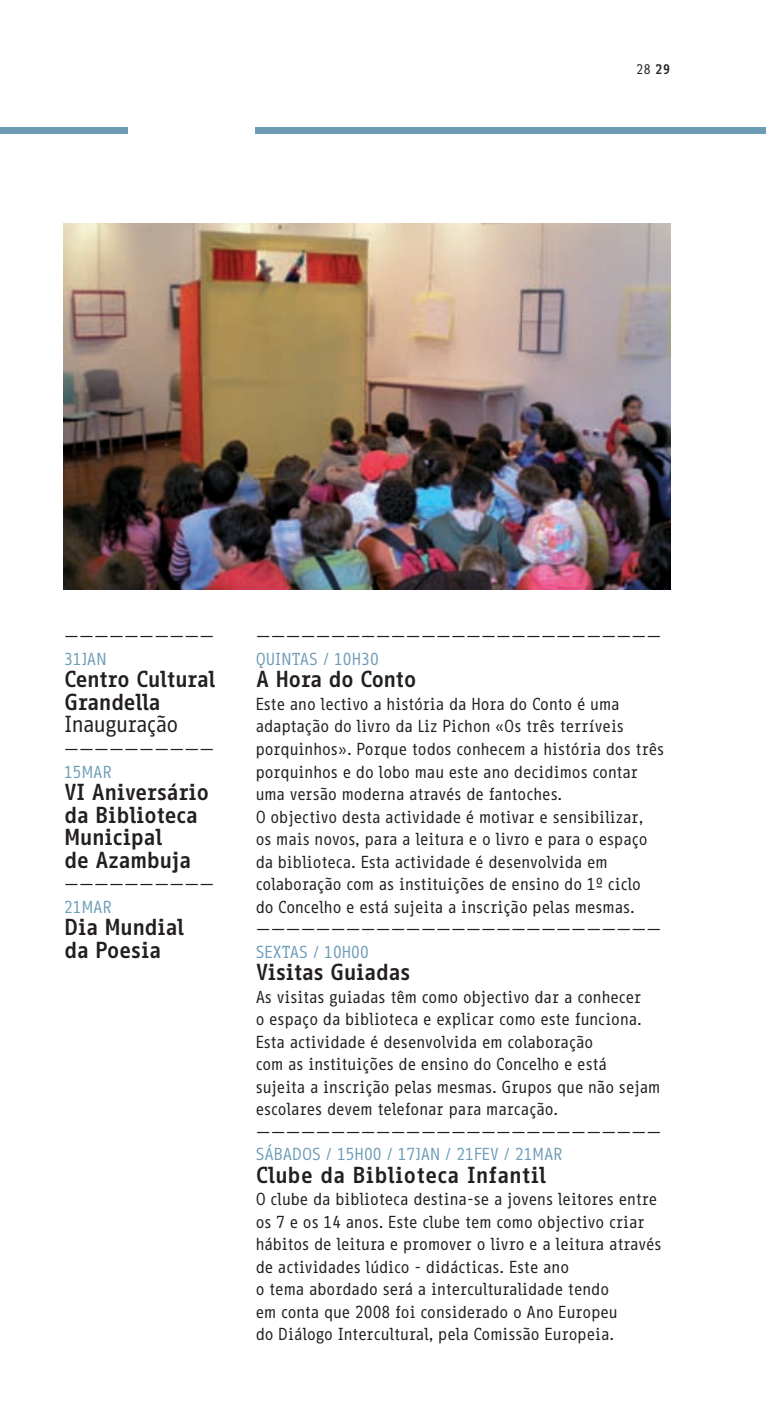
<style>
.page{position:relative;width:766px;height:1404px;background:#fff}
.page>*{position:absolute;margin:0;border:0;box-sizing:border-box;transform-origin:0 0}
.t1{font:700 22.5px/22.5px "Info Office";letter-spacing:-.06em;color:#231f20}
.t2{font:700 22.5px "Info Office";letter-spacing:-.04em;color:#231f20}
.t3{font:22.5px "Info Office";letter-spacing:-.06em;color:#231f20}
.t4{font:16.88px/22.5px "Info Office";letter-spacing:-.04em;color:#231f20}
.t5{font:16.88px "Info Office";letter-spacing:-.04em;color:#6d9cb7}
.t6{font:13.5px "Info Office";color:#231f20}
.s1{font-weight:700}
</style>
<div class="page">
<img style="left:64px;top:223px;width:606px;height:366px">
<div style="left:0;top:128px;width:128px;height:6px;background:#6d9cb7"></div>
<div style="left:255px;top:128px;width:510px;height:6px;background:#6d9cb7"></div>
<p class="t6" style="left:636px;top:62px;width:36px">28 <span class="s1">29</span></p>
<p class="t4" style="left:64px;top:625px;width:152px">——————————</p>
<p class="t5" style="left:64px;top:649px;width:45px">31JAN</p>
<h1 class="t1" style="left:64px;top:667px;width:153px">Centro Cultural<br>Grandella</h1>
<h1 class="t3" style="left:64px;top:711px;width:116px">Inauguração</h1>
<p class="t4" style="left:64px;top:737px;width:152px">——————————</p>
<p class="t5" style="left:64px;top:761px;width:50px">15MAR</p>
<h1 class="t1" style="left:64px;top:780px;width:147px">VI Aniversário da Biblioteca<br>Municipal<br>de Azambuja</h1>
<p class="t4" style="left:64px;top:872px;width:152px">——————————</p>
<p class="t5" style="left:64px;top:896px;width:50px">21MAR</p>
<h1 class="t1" style="left:64px;top:915px;width:122px">Dia Mundial da Poesia</h1>
<p class="t4" style="left:255px;top:625px;width:408px">———————————————————————————</p>
<p class="t5" style="left:255px;top:649px;width:125px">QUINTAS / 10H30</p>
<h1 class="t1" style="left:255px;top:667px;width:163px">A Hora do Conto</h1>
<p class="t4" style="left:255px;top:692px;width:410px">Este ano lectivo a história da Hora do Conto é uma adaptação do livro da Liz Pichon «Os três terríveis porquinhos». Porque todos conhecem a história dos três porquinhos e do lobo mau este ano decidimos contar uma versão moderna através de fantoches.<br>O objectivo desta actividade é motivar e sensibilizar,<br>os mais novos, para a leitura e o livro e para o espaço da biblioteca. Esta actividade é desenvolvida em colaboração com as instituições de ensino do 1º ciclo<br>do Concelho e está sujeita a inscrição pelas mesmas. ———————————————————————————</p>
<p class="t5" style="left:255px;top:941px;width:115px">SEXTAS / 10H00</p>
<h1 class="t1" style="left:255px;top:960px;width:157px">Visitas Guiadas</h1>
<p class="t4" style="left:255px;top:985px;width:408px">As visitas guiadas têm como objectivo dar a conhecer<br>o espaço da biblioteca e explicar como este funciona.<br>Esta actividade é desenvolvida em colaboração<br>com as instituições de ensino do Concelho e está sujeita a inscrição pelas mesmas. Grupos que não sejam escolares devem telefonar para marcação. ———————————————————————————</p>
<p class="t5" style="left:255px;top:1144px;width:309px">SÁBADOS / 15H00 / 17JAN / 21FEV / 21MAR</p>
<h1 class="t2" style="left:255px;top:1161px;width:293px">Clube da Biblioteca Infantil</h1>
<p class="t4" style="left:255px;top:1187px;width:408px">O clube da biblioteca destina-se a jovens leitores entre os 7 e os 14 anos. Este clube tem como objectivo criar hábitos de leitura e promover o livro e a leitura através de actividades lúdico - didácticas. Este ano<br>o tema abordado será a interculturalidade tendo<br>em conta que 2008 foi considerado o Ano Europeu<br>do Diálogo Intercultural, pela Comissão Europeia.</p>
</div>
